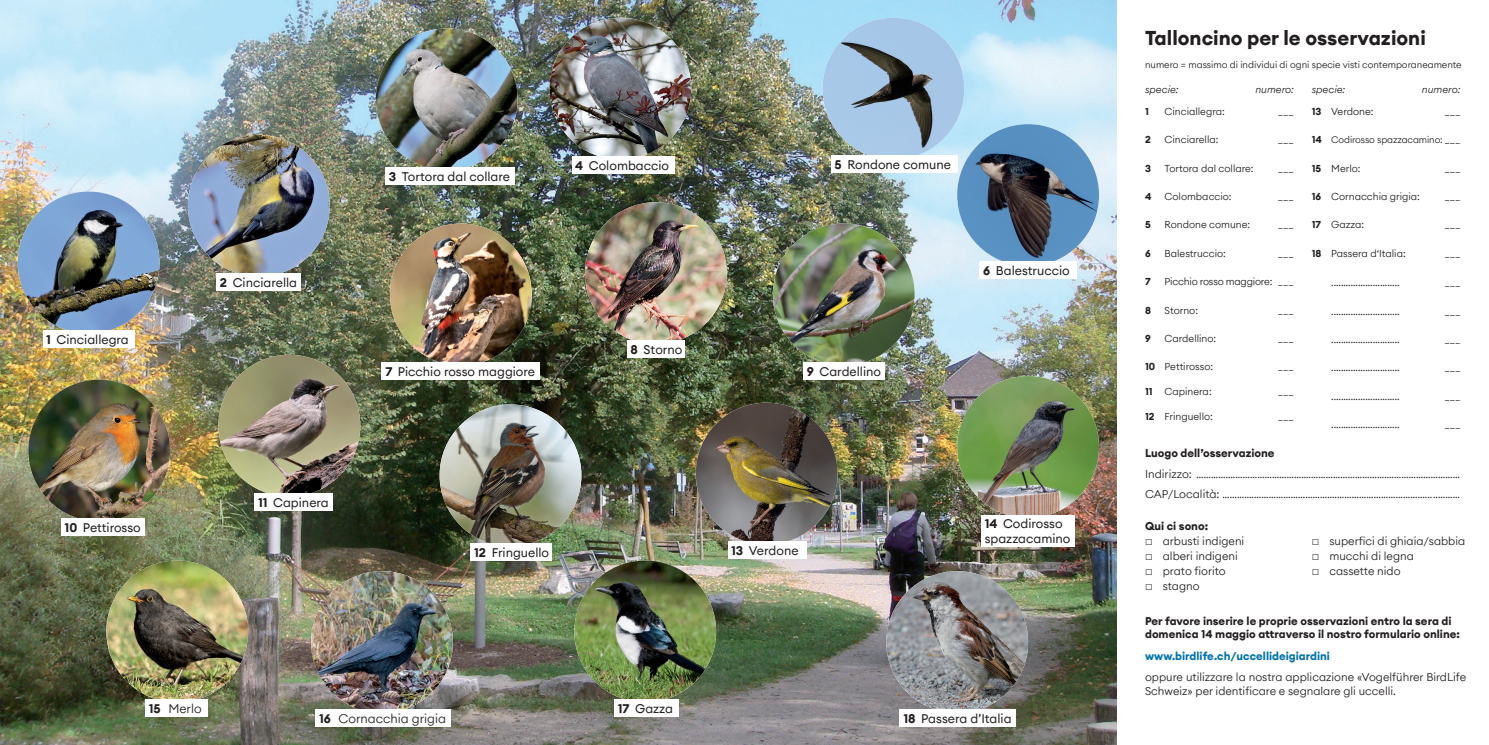
<style>
.page{position:relative;width:1489px;height:745px;background:#fff}
.page>*{position:absolute;margin:0;border:0;box-sizing:border-box;transform-origin:0 0}
.t1{font:700 20px "Euclid Circular A";color:#231f20}
.t2{font:12.5px/15px "Euclid Circular A";color:#231f20}
.t3{font:300 12.5px "Euclid Circular A";color:#231f20}
.t4{font:300 11.25px/13.5px "Euclid Circular A";color:#231f20}
.t5{font:700 11.25px/13.5px "Euclid Circular A";color:#231f20}
.t6{font:700 11.25px "Euclid Circular A";color:#0073ae}
.t7{font:300 10px/20.6px "Euclid Circular A";color:#231f20}
.t8{font:italic 300 10px "Euclid Circular A";color:#231f20}
.t9{font:300 10px "Euclid Circular A";letter-spacing:-.02em;color:#231f20}
.t10{font:700 10px "Euclid Circular A";color:#231f20}
.t11{font:300 9.38px "Euclid Circular A";color:#231f20}
.s1{font-weight:700}
.s2{font-weight:700;font-size:10px}
.s3{font-size:10px}
.s4{font-size:11.25px}
.s5{font-family:"Arial";font-weight:400;font-size:12.5px}
</style>
<div class="page">
<img style="left:0;top:0;width:1116px;height:744px">
<img style="left:390px;top:223px;width:141px;height:142px;border-radius:71px">
<img style="left:822px;top:18px;width:142px;height:141px;border-radius:71px">
<img style="left:439px;top:404px;width:142px;height:142px;border-radius:71px">
<img style="left:18px;top:191px;width:141px;height:142px;border-radius:71px">
<img style="left:695px;top:402px;width:142px;height:142px;border-radius:71px">
<img style="left:376px;top:28px;width:141px;height:142px;border-radius:71px">
<img style="left:549px;top:18px;width:142px;height:141px;border-radius:71px">
<img style="left:585px;top:202px;width:141px;height:138px">
<img style="left:957px;top:124px;width:141px;height:142px;border-radius:71px">
<img style="left:188px;top:135px;width:142px;height:141px;border-radius:71px">
<img style="left:574px;top:560px;width:142px;height:142px;border-radius:71px">
<img style="left:311px;top:570px;width:142px;height:142px;border-radius:71px">
<img style="left:28px;top:379px;width:142px;height:142px;border-radius:71px">
<img style="left:106px;top:560px;width:142px;height:142px;border-radius:71px">
<img style="left:886px;top:570px;width:142px;height:142px;border-radius:71px">
<img style="left:772px;top:223px;width:142px;height:142px;border-radius:71px">
<img style="left:218px;top:354px;width:142px;height:142px;border-radius:71px">
<img style="left:957px;top:376px;width:141px;height:141px;border-radius:71px">
<div style="left:981px;top:514px;width:94px;height:32px;background:#fff"></div>
<div style="left:385px;top:167px;width:130px;height:17px;background:#fff"></div>
<div style="left:571px;top:156px;width:103px;height:18px;background:#fff"></div>
<div style="left:43px;top:330px;width:91px;height:18px;background:#fff"></div>
<div style="left:216px;top:273px;width:85px;height:18px;background:#fff"></div>
<div style="left:831px;top:155px;width:126px;height:18px;background:#fff"></div>
<div style="left:979px;top:261px;width:97px;height:18px;background:#fff"></div>
<div style="left:803px;top:362px;width:81px;height:17px;background:#fff"></div>
<div style="left:254px;top:493px;width:79px;height:18px;background:#fff"></div>
<div style="left:899px;top:709px;width:117px;height:17px;background:#fff"></div>
<div style="left:614px;top:698px;width:65px;height:18px;background:#fff"></div>
<div style="left:315px;top:709px;width:135px;height:17px;background:#fff"></div>
<div style="left:627px;top:340px;width:57px;height:18px;background:#fff"></div>
<div style="left:382px;top:361px;width:158px;height:18px;background:#fff"></div>
<div style="left:470px;top:542px;width:81px;height:18px;background:#fff"></div>
<div style="left:727px;top:540px;width:79px;height:18px;background:#fff"></div>
<div style="left:61px;top:517px;width:83px;height:18px;background:#fff"></div>
<div style="left:145px;top:698px;width:62px;height:18px;background:#fff"></div>
<p class="t2" style="left:46px;top:332px;width:84px"><span class="s1">1</span> Cinciallegra</p>
<p class="t2" style="left:65px;top:519px;width:78px"><span class="s1">10</span> Pettirosso</p>
<p class="t2" style="left:220px;top:275px;width:79px"><span class="s1">2</span> Cinciarella</p>
<p class="t2" style="left:258px;top:495px;width:72px"><span class="s1">11</span> Capinera</p>
<p class="t2" style="left:389px;top:168px;width:123px"><span class="s1">3</span> Tortora dal collare</p>
<p class="t2" style="left:575px;top:158px;width:95px"><span class="s1">4</span> Colombaccio</p>
<p class="t2" style="left:385px;top:363px;width:151px"><span class="s1">7</span> Picchio rosso maggiore</p>
<p class="t2" style="left:630px;top:342px;width:53px"><span class="s1">8</span> Storno</p>
<p class="t2" style="left:834px;top:157px;width:118px"><span class="s1">5</span> Rondone comune</p>
<p class="t2" style="left:806px;top:364px;width:76px"><span class="s1">9</span> Cardellino</p>
<p class="t2" style="left:983px;top:263px;width:88px"><span class="s1">6</span> Balestruccio</p>
<p class="t2" style="left:474px;top:544px;width:77px"><span class="s1">12</span> Fringuello</p>
<p class="t2" style="left:731px;top:542px;width:69px"><span class="s1">13</span> Verdone</p>
<p class="t2" style="left:984px;top:516px;width:87px"><span class="s1">14</span> Codirosso spazzacamino</p>
<p class="t3" style="left:149px;top:699px;width:54px"><span class="s1">15</span> Merlo</p>
<p class="t3" style="left:319px;top:710px;width:129px"><span class="s1">16</span> Cornacchia grigia</p>
<p class="t2" style="left:618px;top:700px;width:57px"><span class="s1">17</span> Gazza</p>
<p class="t2" style="left:903px;top:710px;width:110px"><span class="s1">18</span> Passera d’Italia</p>
<h1 class="t1" style="left:1144px;top:24px;width:282px">Talloncino per le osservazioni</h1>
<p class="t11" style="left:1144px;top:59px;width:318px">numero = massimo di individui di ogni specie visti contemporaneamente</p>
<p class="t8" style="left:1144px;top:83px;width:35px">specie:</p>
<p class="t8" style="left:1311px;top:83px;width:35px">specie:</p>
<p class="t8" style="left:1421px;top:83px;width:40px">numero:</p>
<p class="t8" style="left:1255px;top:83px;width:40px">numero:</p>
<p class="t10" style="left:1144px;top:105px;width:5px">1</p>
<p class="t7" style="left:1164px;top:101px;width:62px">Cinciallegra:</p>
<p class="t7" style="left:1277px;top:101px;width:18px">___</p>
<p class="t10" style="left:1144px;top:133px;width:7px">2</p>
<p class="t7" style="left:1164px;top:129px;width:55px">Cinciarella:</p>
<p class="t7" style="left:1277px;top:129px;width:18px">___</p>
<p class="t10" style="left:1144px;top:161px;width:7px">3</p>
<p class="t7" style="left:1164px;top:157px;width:90px">Tortora dal collare:</p>
<p class="t7" style="left:1277px;top:157px;width:18px">___</p>
<p class="t10" style="left:1144px;top:190px;width:8px">4</p>
<p class="t7" style="left:1164px;top:186px;width:69px">Colombaccio:</p>
<p class="t7" style="left:1277px;top:186px;width:18px">___</p>
<p class="t10" style="left:1144px;top:218px;width:7px">5</p>
<p class="t7" style="left:1164px;top:214px;width:87px">Rondone comune:</p>
<p class="t7" style="left:1277px;top:214px;width:18px">___</p>
<p class="t10" style="left:1144px;top:247px;width:7px">6</p>
<p class="t7" style="left:1164px;top:242px;width:63px">Balestruccio:</p>
<p class="t7" style="left:1277px;top:242px;width:18px">___</p>
<p class="t10" style="left:1144px;top:275px;width:7px">7</p>
<p class="t9" style="left:1164px;top:275px;width:131px">Picchio rosso maggiore: ___</p>
<p class="t10" style="left:1144px;top:303px;width:7px">8</p>
<p class="t7" style="left:1164px;top:299px;width:35px">Storno:</p>
<p class="t10" style="left:1144px;top:332px;width:7px">9</p>
<p class="t7" style="left:1164px;top:328px;width:53px">Cardellino:</p>
<p class="t7" style="left:1277px;top:328px;width:18px">___</p>
<p class="t7" style="left:1144px;top:356px;width:69px"><span class="s1">10</span> Pettirosso:</p>
<p class="t7" style="left:1277px;top:356px;width:18px">___</p>
<p class="t7" style="left:1144px;top:381px;width:68px"><span class="s1">11</span> Capinera:</p>
<p class="t7" style="left:1277px;top:381px;width:18px">___</p>
<p class="t7" style="left:1144px;top:405px;width:69px"><span class="s1">12</span> Fringuello:</p>
<p class="t7" style="left:1277px;top:405px;width:18px">___</p>
<p class="t7" style="left:1311px;top:101px;width:63px"><span class="s1">13</span> Verdone:</p>
<p class="t7" style="left:1444px;top:101px;width:18px">___</p>
<p class="t11" style="left:1311px;top:134px;width:150px"><span class="s2">14</span> Codirosso spazzacamino: <span class="s3">___</span></p>
<p class="t7" style="left:1311px;top:157px;width:50px"><span class="s1">15</span> Merlo:</p>
<p class="t7" style="left:1444px;top:157px;width:18px">___</p>
<p class="t7" style="left:1311px;top:186px;width:110px"><span class="s1">16</span> Cornacchia grigia:</p>
<p class="t7" style="left:1444px;top:186px;width:18px">___</p>
<p class="t7" style="left:1311px;top:214px;width:54px"><span class="s1">17</span> Gazza:</p>
<p class="t7" style="left:1311px;top:242px;width:95px"><span class="s1">18</span> Passera d‘Italia:</p>
<p class="t7" style="left:1331px;top:272px;width:70px">............................</p>
<p class="t7" style="left:1331px;top:300px;width:70px">............................</p>
<p class="t7" style="left:1331px;top:329px;width:70px">............................</p>
<p class="t7" style="left:1331px;top:357px;width:70px">............................</p>
<p class="t7" style="left:1331px;top:385px;width:70px">............................</p>
<p class="t7" style="left:1331px;top:414px;width:70px">............................</p>
<p class="t7" style="left:1444px;top:214px;width:18px">___</p>
<p class="t7" style="left:1444px;top:242px;width:18px">___</p>
<p class="t7" style="left:1444px;top:272px;width:18px">___</p>
<p class="t7" style="left:1444px;top:329px;width:18px">___</p>
<p class="t7" style="left:1444px;top:357px;width:18px">___</p>
<p class="t7" style="left:1444px;top:414px;width:18px">___</p>
<p class="t5" style="left:1144px;top:446px;width:131px">Luogo dell’osservazione</p>
<p class="t7" style="left:1144px;top:463px;width:316px"><span class="s4">Indirizzo:</span> ............................................................................................................<br><span class="s4">CAP/Località:</span> .................................................................................................</p>
<p class="t5" style="left:1144px;top:518px;width:64px">Qui ci sono:</p>
<p class="t4" style="left:1144px;top:533px;width:101px"><span class="s5">□</span> arbusti indigeni</p>
<p class="t4" style="left:1311px;top:533px;width:155px"><span class="s5">□</span> superfici di ghiaia/sabbia</p>
<p class="t4" style="left:1144px;top:548px;width:94px"><span class="s5">□</span> alberi indigeni</p>
<p class="t4" style="left:1311px;top:548px;width:104px"><span class="s5">□</span> mucchi di legna</p>
<p class="t4" style="left:1144px;top:563px;width:82px"><span class="s5">□</span> prato fiorito</p>
<p class="t4" style="left:1311px;top:563px;width:90px"><span class="s5">□</span> cassette nido</p>
<p class="t4" style="left:1144px;top:578px;width:56px"><span class="s5">□</span> stagno</p>
<p class="t5" style="left:1144px;top:613px;width:316px">Per favore inserire le proprie osservazioni entro la sera di domenica 14 maggio attraverso il nostro formulario online:</p>
<p class="t6" style="left:1144px;top:648px;width:186px">www.birdlife.ch/uccellideigiardini</p>
<p class="t4" style="left:1144px;top:669px;width:323px">oppure utilizzare la nostra applicazione «Vogelführer BirdLife<br>Schweiz» per identificare e segnalare gli uccelli.</p>
</div>
